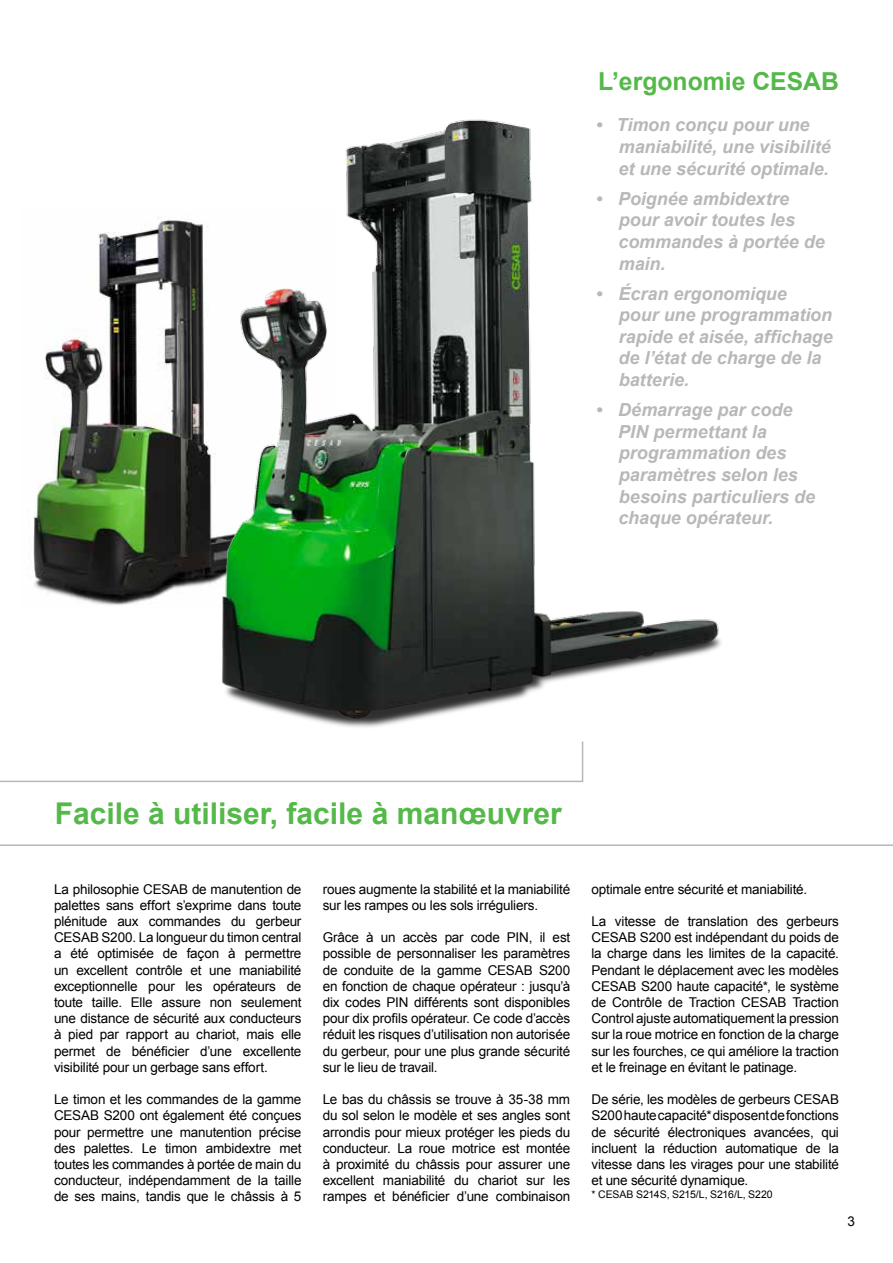
<style>
.page{position:relative;width:893px;height:1263px;background:#fff}
.page>*{position:absolute;margin:0;border:0;box-sizing:border-box;transform-origin:0 0}
.t1{font:700 30px "Arial";color:#54b948}
.t2{font:700 24.75px "Arial";color:#54b948}
.t3{font:italic 700 18px/21.6px "Arial";color:#b6b8ba}
.t4{font:13.5px/16.2px "Arial";letter-spacing:-.015em;color:#000;text-align:justify}
.t5{font:10.5px "Arial";letter-spacing:-.01em;color:#000}
</style>
<div class="page">
<hr style="left:0;top:844px;width:893px;height:2px;background:#b6b8ba">
<img style="left:33px;top:218px;width:163px;height:387px">
<img style="left:196px;top:119px;width:525px;height:608px">
<svg style="left:0;top:741px;width:584px;height:42px"></svg>
<h2 class="t2" style="left:598px;top:65px;width:242px">L’ergonomie CESAB</h2>
<h3 class="t3" style="left:618px;top:115px;width:214px;text-indent:-23px">• Timon conçu pour une maniabilité, une visibilité et une sécurité optimale.</h3>
<h3 class="t3" style="left:618px;top:188px;width:208px;text-indent:-23px">• Poignée ambidextre pour avoir toutes les commandes à portée de main.</h3>
<h3 class="t3" style="left:618px;top:283px;width:216px;text-indent:-23px">• Écran ergonomique<br>pour une programmation rapide et aisée, affichage de l’état de charge de la batterie.</h3>
<h3 class="t3" style="left:618px;top:400px;width:198px;text-indent:-22px">• Démarrage par code<br>PIN permettant la programmation des paramètres selon les besoins particuliers de chaque opérateur.</h3>
<h1 class="t1" style="left:55px;top:794px;width:508px">Facile à utiliser, facile à manœuvrer</h1>
<p class="t4" style="left:54px;top:881px;width:249px">La philosophie CESAB de manutention de palettes sans effort s’exprime dans toute plénitude aux commandes du gerbeur CESAB S200. La longueur du timon central a été optimisée de façon à permettre un excellent contrôle et une maniabilité exceptionnelle pour les opérateurs de toute taille. Elle assure non seulement une distance de sécurité aux conducteurs à pied par rapport au chariot, mais elle permet de bénéficier d’une excellente visibilité pour un gerbage sans effort.</p>
<p class="t4" style="left:54px;top:1091px;width:249px">Le timon et les commandes de la gamme CESAB S200 ont également été conçues pour permettre une manutention précise des palettes. Le timon ambidextre met toutes les commandes à portée de main du conducteur, indépendamment de la taille de ses mains, tandis que le châssis à 5</p>
<p class="t4" style="left:323px;top:881px;width:249px">roues augmente la stabilité et la maniabilité sur les rampes ou les sols irréguliers.</p>
<p class="t4" style="left:323px;top:929px;width:249px">Grâce à un accès par code PIN, il est possible de personnaliser les paramètres de conduite de la gamme CESAB S200 en fonction de chaque opérateur : jusqu’à dix codes PIN différents sont disponibles pour dix profils opérateur. Ce code d’accès réduit les risques d’utilisation non autorisée du gerbeur, pour une plus grande sécurité sur le lieu de travail.</p>
<p class="t4" style="left:323px;top:1091px;width:249px">Le bas du châssis se trouve à 35-38 mm du sol selon le modèle et ses angles sont arrondis pour mieux protéger les pieds du conducteur. La roue motrice est montée à proximité du châssis pour assurer une excellent maniabilité du chariot sur les rampes et bénéficier d’une combinaison</p>
<p class="t4" style="left:591px;top:881px;width:217px">optimale entre sécurité et maniabilité.</p>
<p class="t4" style="left:591px;top:913px;width:249px">La vitesse de translation des gerbeurs CESAB S200 est indépendant du poids de la charge dans les limites de la capacité.<br>Pendant le déplacement avec les modèles CESAB S200 haute capacité*, le système de Contrôle de Traction CESAB Traction Control ajuste automatiquement la pression sur la roue motrice en fonction de la charge sur les fourches, ce qui améliore la traction et le freinage en évitant le patinage.</p>
<p class="t4" style="left:591px;top:1091px;width:249px">De série, les modèles de gerbeurs CESAB S200 haute capacité* disposent de fonctions de sécurité électroniques avancées, qui incluent la réduction automatique de la vitesse dans les virages pour une stabilité et une sécurité dynamique.</p>
<p class="t5" style="left:591px;top:1187px;width:183px">* CESAB S214S, S215/L, S216/L, S220</p>
<p class="t4" style="left:847px;top:1213px;width:9px">3</p>
</div>
